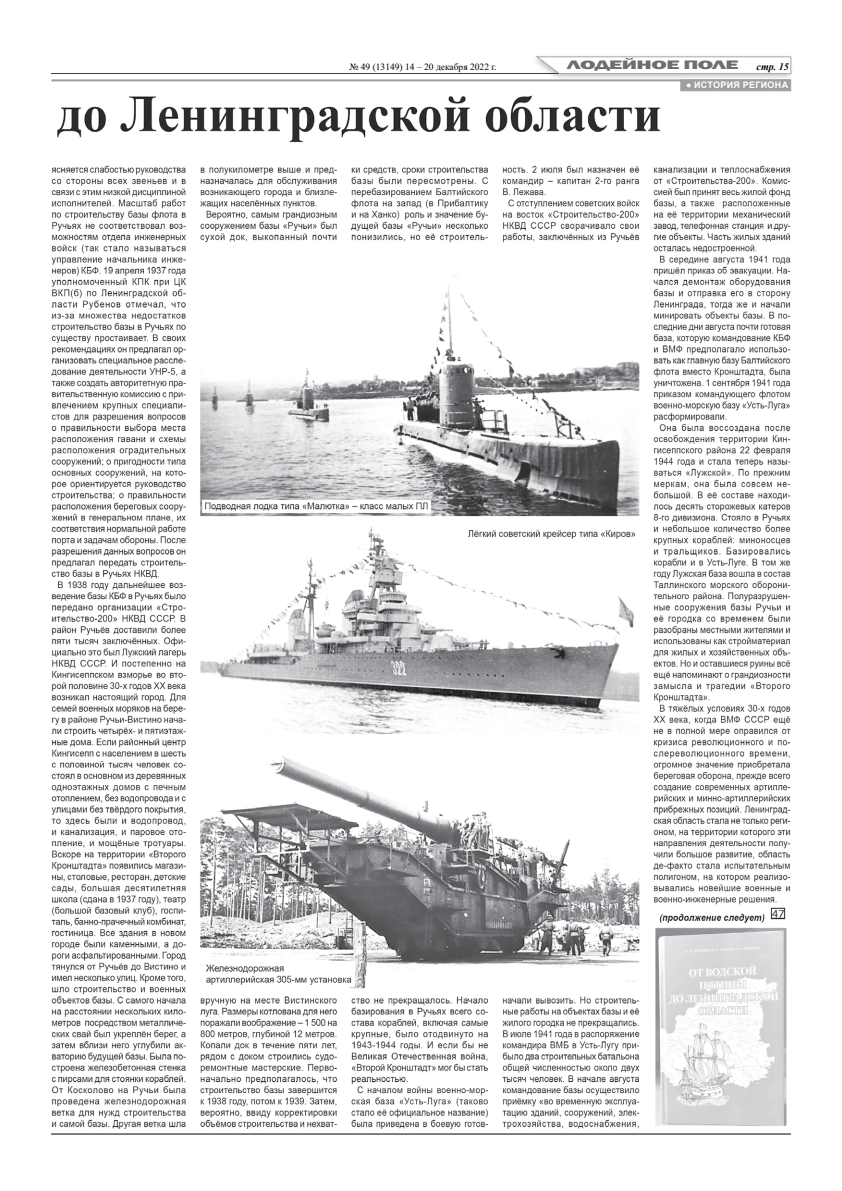
<style>
.page{position:relative;width:842px;height:1191px;background:#fff}
.page>*{position:absolute;margin:0;border:0;box-sizing:border-box;transform-origin:0 0}
.t1{font:800 12.6px "Franklin Gothic";letter-spacing:-.025em;color:#6d6e71;scale:1.79 1}
.t2{font:italic 700 10px "Times New Roman";color:#000}
.t3{font:9.5px "Times New Roman";color:#000}
.t4{font:700 9px "Arial";letter-spacing:.035em;color:#fff}
.s1{font-weight:400}
</style>
<div class="page">
<hr style="left:51px;top:1133px;width:740px;height:1px;background:#000">
<hr style="left:51px;top:73px;width:508px;height:1px;background:#414042">
<div style="left:530px;top:53px;width:264px;height:28px;background:#000;opacity:.25"></div>
<svg style="left:536px;top:57px;width:255px;height:17px"></svg>
<img style="left:51px;top:83px;width:741px;height:1045px">
<hr style="left:51px;top:79px;width:739px;height:2px;background:#9d9fa2">
<div style="left:680px;top:79px;width:111px;height:12px;background:#9d9fa2;border:1px solid #9d9fa2"></div>
<p class="t3" style="left:349px;top:60px;width:149px">№ 49 (13149) 14 – 20 декабря 2022 г.</p>
<h1 class="t1" style="left:567px;top:57px;width:97px">ЛОДЕЙНОЕ ПОЛЕ</h1>
<p class="t2" style="left:757px;top:60px;width:34px">стр. 15</p>
<p class="t4" style="left:686px;top:79px;width:104px"><span class="s1">●</span> ИСТОРИЯ РЕГИОНА</p>
</div>
